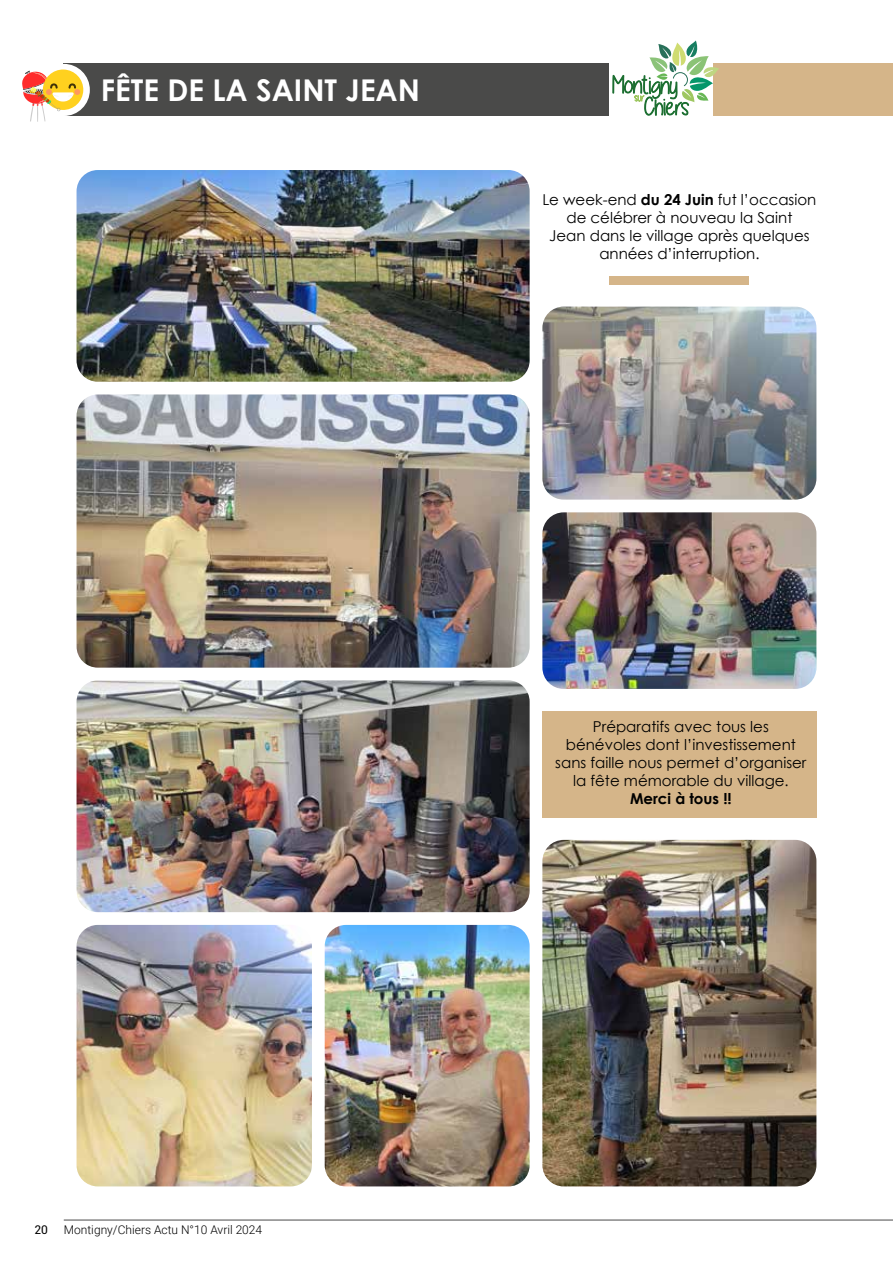
<style>
.page{position:relative;width:893px;height:1263px;background:#fff}
.page>*{position:absolute;margin:0;border:0;box-sizing:border-box;transform-origin:0 0}
.t1{font:700 30px "Century Gothic";color:#fff}
.t2{font:15px/18px "Century Gothic";color:#000;text-align:center}
.t3{font:700 15px "Century Gothic";color:#000}
.t4{font:300 12px "Roboto";color:#000}
.t5{font:12px "Roboto";color:#000}
.s1{font-weight:700}
</style>
<div class="page">
<hr style="left:64px;top:1220px;width:829px;height:1px;background:#4a4a49">
<div style="left:713px;top:64px;width:180px;height:52px;background:#d5b589"></div>
<div style="left:610px;top:276px;width:139px;height:9px;background:#d5b589"></div>
<div style="left:542px;top:711px;width:274px;height:106px;background:#d5b589"></div>
<svg style="left:612px;top:40px;width:107px;height:76px"></svg>
<div style="left:64px;top:64px;width:545px;height:52px;background:#4a4a49"></div>
<div style="left:38px;top:64px;width:52px;height:52px;background:#fff;border-radius:50%"></div>
<svg style="left:43px;top:69px;width:41px;height:41px"></svg>
<svg style="left:22px;top:71px;width:58px;height:51px"></svg>
<img style="left:77px;top:680px;width:453px;height:232px">
<img style="left:77px;top:170px;width:453px;height:212px">
<img style="left:542px;top:840px;width:274px;height:346px">
<img style="left:77px;top:394px;width:453px;height:274px">
<img style="left:325px;top:925px;width:205px;height:261px">
<img style="left:542px;top:512px;width:274px;height:177px">
<img style="left:77px;top:925px;width:235px;height:261px">
<img style="left:542px;top:307px;width:274px;height:193px">
<h1 class="t1" style="left:101px;top:67px;width:321px">FÊTE DE LA SAINT JEAN</h1>
<p class="t2" style="left:542px;top:190px;width:276px">Le week-end <span class="s1">du 24 Juin</span> fut l’occasion de célébrer à nouveau la Saint<br>Jean dans le village après quelques années d’interruption.</p>
<p class="t5" style="left:34px;top:1222px;width:15px">20</p>
<p class="t4" style="left:64px;top:1222px;width:200px">Montigny/Chiers Actu N°10 Avril 2024</p>
<p class="t2" style="left:555px;top:717px;width:253px">Préparatifs avec tous les bénévoles dont l’investissement sans faille nous permet d’organiser la fête mémorable du village.</p>
<p class="t3" style="left:630px;top:787px;width:103px">Merci à tous !!</p>
</div>
